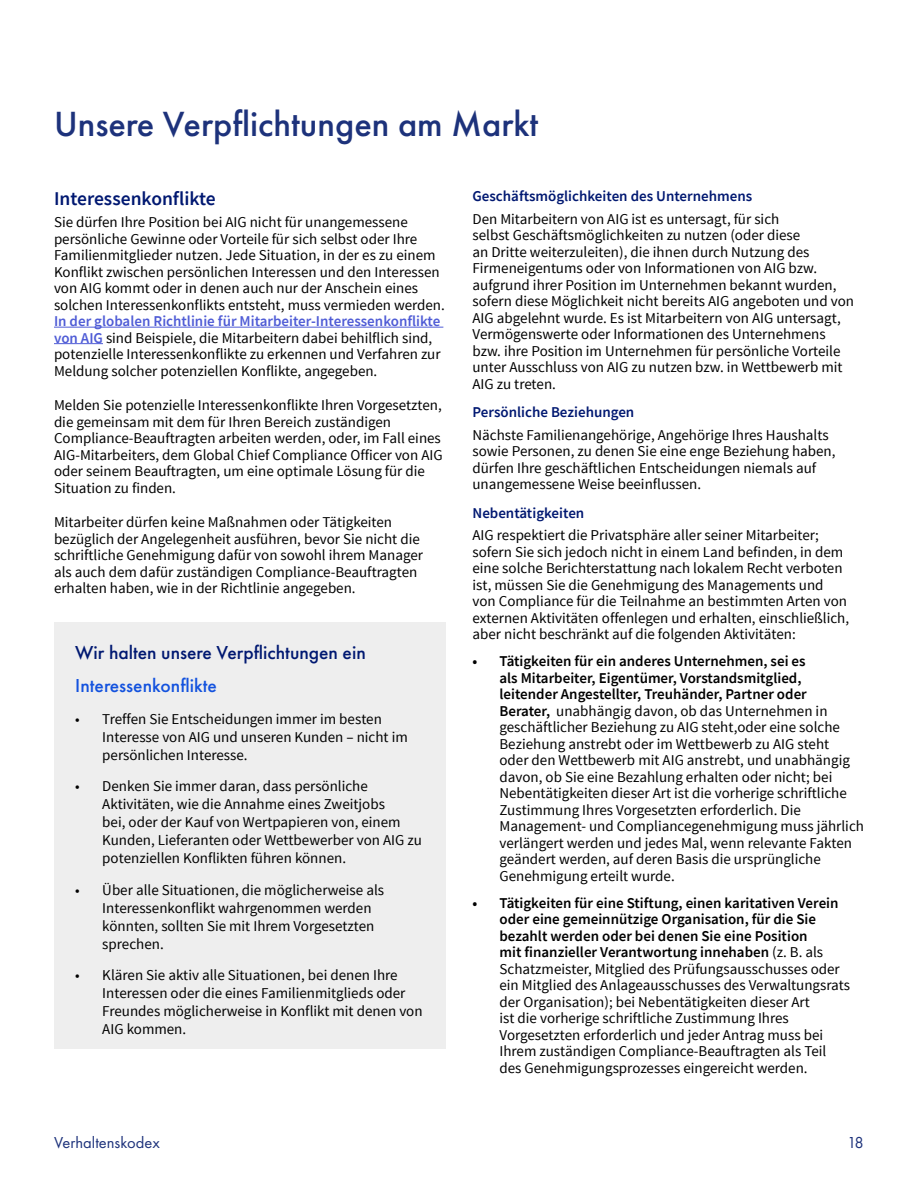
<style>
.page{position:relative;width:918px;height:1188px;background:#fff}
.page>*{position:absolute;margin:0;border:0;box-sizing:border-box;transform-origin:0 0}
.t1{font:500 36.3px "Futura PT";color:#1d327b}
.H2_Our_Commitments_b{font:500 19.5px "Futura PT";color:#001871}
.H2_Body_Copy_Titles{font:600 19.5px "Source Sans Pro";color:#001871}
.H3_Our_commitments_b{font:500 19.5px "Futura PT";color:#1352de}
.t2{font:16.5px "Futura PT";color:#1d327b}
.Sub_Bulllets_10_13{font:15px/16.5px "Source Sans Pro";color:#000}
.H3_subheads{font:600 15px "Source Sans Pro";color:#001871}
.s1{font-weight:600;color:#4f5cd6}
.s2{font-weight:600}
</style>
<div class="page">
<hr style="left:54px;top:327px;width:389px;height:1px;background:#4f5cd6">
<hr style="left:54px;top:343px;width:49px;height:1px;background:#4f5cd6">
<div style="left:54px;top:622px;width:392px;height:426px;background:#eee"></div>
<h1 class="t1" style="left:54px;top:102px;width:486px">Unsere Verpflichtungen am Markt</h1>
<h2 class="H2_Body_Copy_Titles" style="left:54px;top:185px;width:163px">Interessenkonflikte</h2>
<p class="Sub_Bulllets_10_13" style="left:54px;top:214px;width:392px">Sie dürfen Ihre Position bei AIG nicht für unangemessene persönliche Gewinne oder Vorteile für sich selbst oder Ihre Familienmitglieder nutzen. Jede Situation, in der es zu einem Konflikt zwischen persönlichen Interessen und den Interessen von AIG kommt oder in denen auch nur der Anschein eines solchen Interessenkonflikts entsteht, muss vermieden werden.<br><span class="s1">In der globalen Richtlinie für Mitarbeiter-Interessenkonflikte von AIG</span> sind Beispiele, die Mitarbeitern dabei behilflich sind, potenzielle Interessenkonflikte zu erkennen und Verfahren zur Meldung solcher potenziellen Konflikte, angegeben.</p>
<p class="Sub_Bulllets_10_13" style="left:54px;top:397px;width:390px">Melden Sie potenzielle Interessenkonflikte Ihren Vorgesetzten, die gemeinsam mit dem für Ihren Bereich zuständigen Compliance-Beauftragten arbeiten werden, oder, im Fall eines AIG-Mitarbeiters, dem Global Chief Compliance Officer von AIG oder seinem Beauftragten, um eine optimale Lösung für die Situation zu finden.</p>
<p class="Sub_Bulllets_10_13" style="left:54px;top:514px;width:371px">Mitarbeiter dürfen keine Maßnahmen oder Tätigkeiten bezüglich der Angelegenheit ausführen, bevor Sie nicht die schriftliche Genehmigung dafür von sowohl ihrem Manager als auch dem dafür zuständigen Compliance-Beauftragten erhalten haben, wie in der Richtlinie angegeben.</p>
<h2 class="H2_Our_Commitments_b" style="left:75px;top:641px;width:292px">Wir halten unsere Verpflichtungen ein</h2>
<h3 class="H3_Our_commitments_b" style="left:75px;top:674px;width:143px">Interessenkonflikte</h3>
<p class="Sub_Bulllets_10_13" style="left:102px;top:710px;width:307px;line-height:18px;text-indent:-27px">• Treffen Sie Entscheidungen immer im besten<br>Interesse von AIG und unseren Kunden – nicht im persönlichen Interesse.</p>
<p class="Sub_Bulllets_10_13" style="left:102px;top:777px;width:321px;line-height:18px;text-indent:-27px">• Denken Sie immer daran, dass persönliche Aktivitäten, wie die Annahme eines Zweitjobs<br>bei, oder der Kauf von Wertpapieren von, einem Kunden, Lieferanten oder Wettbewerber von AIG zu potenziellen Konflikten führen können.</p>
<p class="Sub_Bulllets_10_13" style="left:102px;top:881px;width:283px;line-height:18px;text-indent:-27px">• Über alle Situationen, die möglicherweise als Interessenkonflikt wahrgenommen werden könnten, sollten Sie mit Ihrem Vorgesetzten sprechen.</p>
<p class="Sub_Bulllets_10_13" style="left:102px;top:966px;width:322px;line-height:18px;text-indent:-27px">• Klären Sie aktiv alle Situationen, bei denen Ihre Interessen oder die eines Familienmitglieds oder Freundes möglicherweise in Konflikt mit denen von AIG kommen.</p>
<h3 class="H3_subheads" style="left:472px;top:186px;width:281px">Geschäftsmöglichkeiten des Unternehmens</h3>
<p class="Sub_Bulllets_10_13" style="left:472px;top:211px;width:383px">Den Mitarbeitern von AIG ist es untersagt, für sich<br>selbst Geschäftsmöglichkeiten zu nutzen (oder diese<br>an Dritte weiterzuleiten), die ihnen durch Nutzung des Firmeneigentums oder von Informationen von AIG bzw. aufgrund ihrer Position im Unternehmen bekannt wurden, sofern diese Möglichkeit nicht bereits AIG angeboten und von AIG abgelehnt wurde. Es ist Mitarbeitern von AIG untersagt, Vermögenswerte oder Informationen des Unternehmens bzw. ihre Position im Unternehmen für persönliche Vorteile unter Ausschluss von AIG zu nutzen bzw. in Wettbewerb mit AIG zu treten.</p>
<h3 class="H3_subheads" style="left:472px;top:402px;width:163px">Persönliche Beziehungen</h3>
<p class="Sub_Bulllets_10_13" style="left:472px;top:427px;width:365px">Nächste Familienangehörige, Angehörige Ihres Haushalts sowie Personen, zu denen Sie eine enge Beziehung haben, dürfen Ihre geschäftlichen Entscheidungen niemals auf unangemessene Weise beeinflussen.</p>
<h3 class="H3_subheads" style="left:472px;top:503px;width:113px">Nebentätigkeiten</h3>
<p class="Sub_Bulllets_10_13" style="left:472px;top:527px;width:378px">AIG respektiert die Privatsphäre aller seiner Mitarbeiter; sofern Sie sich jedoch nicht in einem Land befinden, in dem eine solche Berichterstattung nach lokalem Recht verboten ist, müssen Sie die Genehmigung des Managements und von Compliance für die Teilnahme an bestimmten Arten von externen Aktivitäten offenlegen und erhalten, einschließlich, aber nicht beschränkt auf die folgenden Aktivitäten:</p>
<p class="Sub_Bulllets_10_13" style="left:500px;top:653px;width:366px;text-indent:-27px"><span class="s2">• Tätigkeiten für ein anderes Unternehmen, sei es<br>als Mitarbeiter, Eigentümer, Vorstandsmitglied,<br>leitender Angestellter, Treuhänder, Partner oder<br>Berater,</span> unabhängig davon, ob das Unternehmen in geschäftlicher Beziehung zu AIG steht,oder eine solche Beziehung anstrebt oder im Wettbewerb zu AIG steht<br>oder den Wettbewerb mit AIG anstrebt, und unabhängig davon, ob Sie eine Bezahlung erhalten oder nicht; bei Nebentätigkeiten dieser Art ist die vorherige schriftliche Zustimmung Ihres Vorgesetzten erforderlich. Die Management- und Compliancegenehmigung muss jährlich verlängert werden und jedes Mal, wenn relevante Fakten geändert werden, auf deren Basis die ursprüngliche Genehmigung erteilt wurde.</p>
<p class="Sub_Bulllets_10_13" style="left:500px;top:895px;width:352px;text-indent:-27px"><span class="s2">• Tätigkeiten für eine Stiftung, einen karitativen Verein oder eine gemeinnützige Organisation, für die Sie bezahlt werden oder bei denen Sie eine Position<br>mit finanzieller Verantwortung innehaben</span> (z. B. als Schatzmeister, Mitglied des Prüfungsausschusses oder ein Mitglied des Anlageausschusses des Verwaltungsrats der Organisation); bei Nebentätigkeiten dieser Art<br>ist die vorherige schriftliche Zustimmung Ihres Vorgesetzten erforderlich und jeder Antrag muss bei Ihrem zuständigen Compliance-Beauftragten als Teil des Genehmigungsprozesses eingereicht werden.</p>
<p class="t2" style="left:54px;top:1133px;width:107px">Verhaltenskodex</p>
<p class="t2" style="left:847px;top:1133px;width:18px">18</p>
</div>
